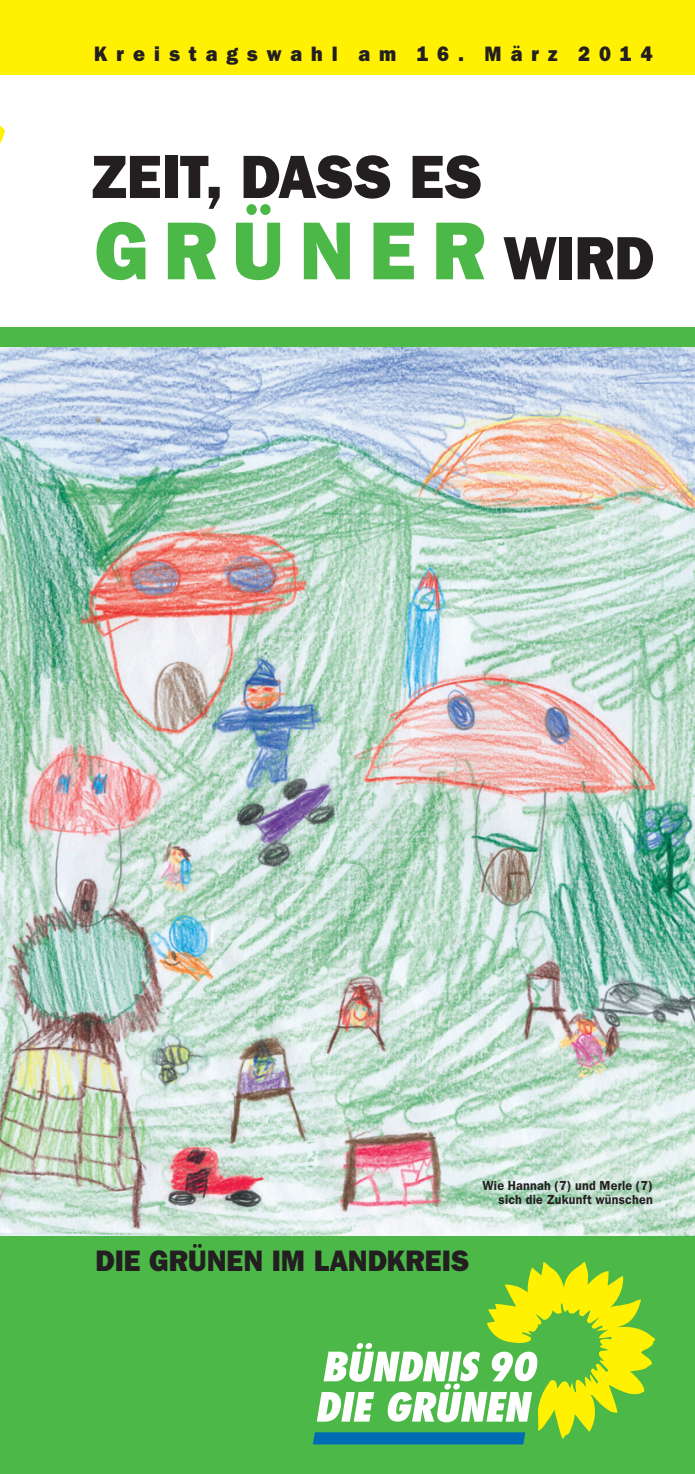
<style>
.page{position:relative;width:695px;height:1474px;background:#fff}
.page>*{position:absolute;margin:0;border:0;box-sizing:border-box;transform-origin:0 0}
.t1{font:800 82.6px "Franklin Gothic";letter-spacing:.195em;color:#4cb848;scale:.95 1}
.t2{font:800 61.43px "Franklin Gothic";letter-spacing:-.01em;color:#231f20;scale:.95 1}
.t3{font:800 29.75px "Franklin Gothic";color:#231f20;scale:.95 1}
.t4{font:800 21px "Franklin Gothic";letter-spacing:.45em;color:#231f20;scale:.95 1}
.t5{font:600 13.12px/14px "Franklin Gothic";letter-spacing:.015em;color:#231f20;text-align:right;scale:.95 1}
.s1{font-size:61.43px;color:#231f20}
</style>
<div class="page">
<svg style="left:0;top:74px;width:5px;height:70px"></svg>
<div style="left:0;top:327px;width:694px;height:1146px;background:#4cb848"></div>
<svg style="left:313px;top:1261px;width:342px;height:183px"></svg>
<img style="left:0;top:347px;width:694px;height:888px">
<div style="left:0;top:0;width:694px;height:74px;background:#fff101"></div>
<h3 class="t4" style="left:94px;top:47px;width:589px">Kreistagswahl am 16. März 2014</h3>
<h2 class="t2" style="left:92px;top:156px;width:413px">ZEIT, DASS ES</h2>
<h1 class="t1" style="left:95px;top:223px;width:590px">GRÜNER <span class="s1">WIRD</span></h1>
<p class="t5" style="left:482px;top:1179px;width:181px">Wie Hannah (7) und Merle (7) sich die Zukunft wünschen</p>
<h3 class="t3" style="left:95px;top:1250px;width:395px">DIE GRÜNEN IM LANDKREIS</h3>
</div>
